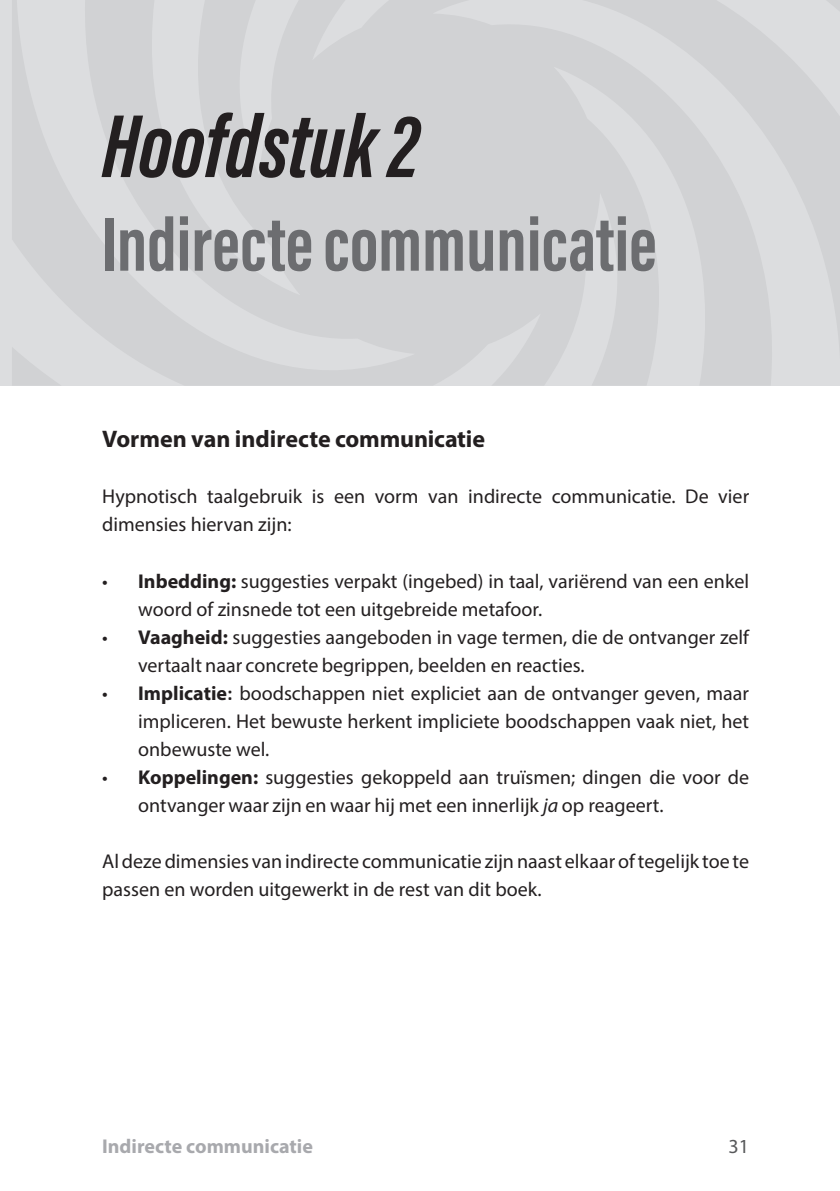
<style>
.page{position:relative;width:840px;height:1191px;background:#fff}
.page>*{position:absolute;margin:0;border:0;box-sizing:border-box;transform-origin:0 0}
.t1{font:italic 700 92px "Acumin Pro Extra Cond";color:#231f20}
.t2{font:78px "Acumin Variable Concept";color:#6c6d70}
.t3{font:700 24px "Myriad Pro";letter-spacing:-.005em;color:#231f20}
.t4{font:20px/28px "Myriad Pro";color:#231f20}
.t5{font:700 20px "Myriad Pro";color:#a8a9ad}
.t6{font:20px "Myriad Pro";color:#57585a}
.s1{font-weight:700}
.s2{font-family:"Calibri";font-weight:700}
.s3{font-style:italic}
</style>
<div class="page">
<svg style="left:12px;top:0;width:827px;height:386px;background:#d4d5d7"></svg>
<h1 class="t1" style="left:102px;top:90px;width:318px">Hoofdstuk 2</h1>
<h2 class="t2" style="left:102px;top:190px;width:556px">Indirecte communicatie</h2>
<p class="t3" style="left:102px;top:423px;width:384px">Vormen van indirecte communicatie</p>
<p class="t4" style="left:102px;top:482px;width:648px">Hypnotisch taalgebruik is een vorm van indirecte communicatie. De vier dimensies hiervan zijn:</p>
<p class="t4" style="left:138px;top:567px;width:612px;text-indent:-36px">• <span class="s1">Inbedding:</span> suggesties verpakt (ingebed) in taal, variërend van een enkel woord of zinsnede tot een uitgebreide metafoor.</p>
<p class="t4" style="left:138px;top:623px;width:612px;text-indent:-36px">• <span class="s1">Vaagheid:</span> suggesties aangeboden in vage termen, die de ontvanger zelf vertaalt naar concrete begrippen, beelden en reacties.</p>
<p class="t4" style="left:138px;top:679px;width:612px;text-align:justify;text-indent:-36px">• <span class="s1">Implicatie</span><span class="s2">:</span> boodschappen niet expliciet aan de ontvanger geven, maar impliceren. Het bewuste herkent impliciete boodschappen vaak niet, het onbewuste wel.</p>
<p class="t4" style="left:138px;top:763px;width:612px;text-indent:-36px">• <span class="s1">Koppelingen:</span> suggesties gekoppeld aan truïsmen; dingen die voor de ontvanger waar zijn en waar hij met een innerlijk <span class="s3">ja</span> op reageert.</p>
<p class="t4" style="left:102px;top:847px;width:648px">Al deze dimensies van indirecte communicatie zijn naast elkaar of tegelijk toe te passen en worden uitgewerkt in de rest van dit boek.</p>
<p class="t5" style="left:102px;top:1133px;width:212px">Indirecte communicatie</p>
<p class="t6" style="left:728px;top:1134px;width:22px">31</p>
</div>
